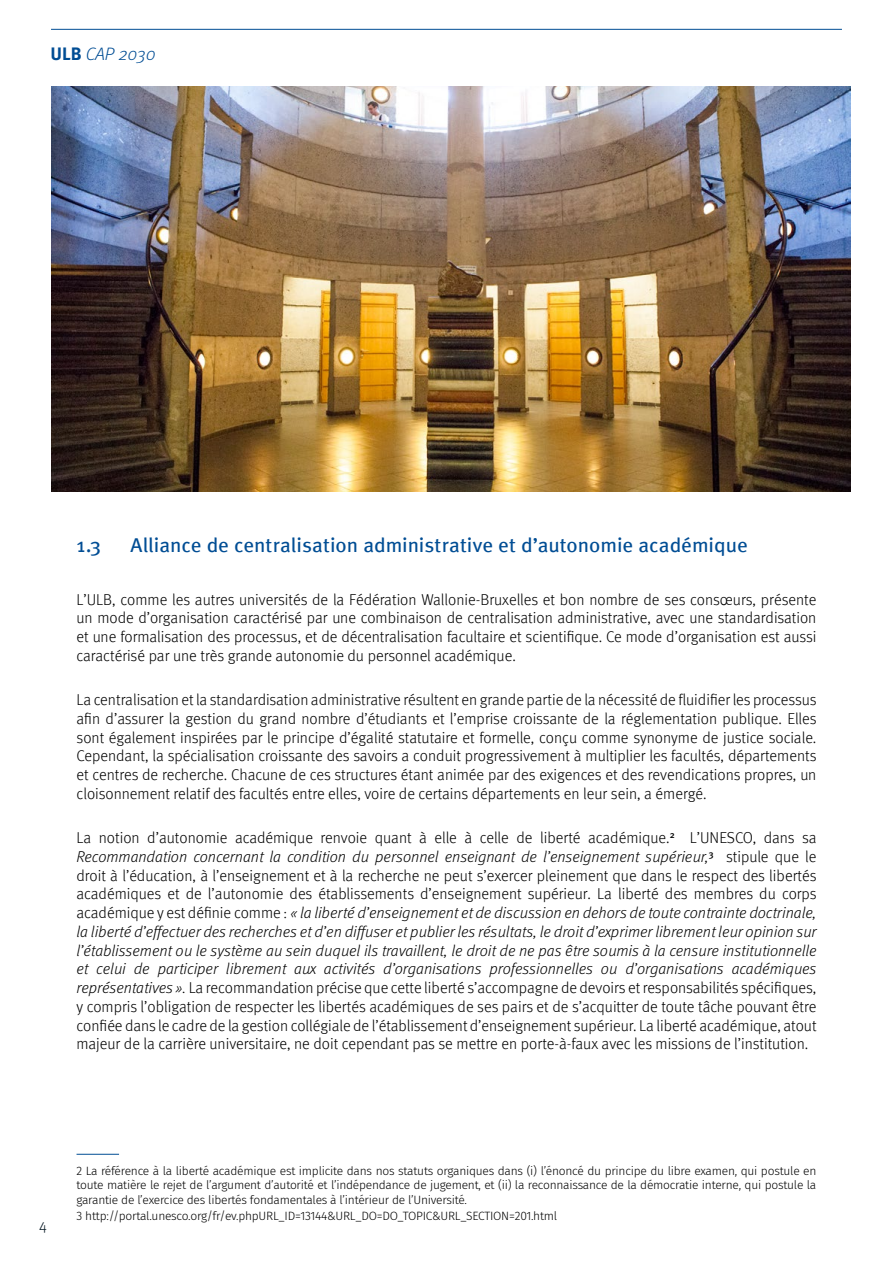
<style>
.page{position:relative;width:893px;height:1263px;background:#fff}
.page>*{position:absolute;margin:0;border:0;box-sizing:border-box;transform-origin:0 0}
.t1{font:19.95px "Meta";color:#004d94;scale:1.05 1}
.t2{font:italic 300 18px "Meta OT";color:#004d94}
.t3{font:300 15.75px/18.8px "Meta";color:#000;text-align:justify}
.t4{font:italic 300 15.75px/18.8px "Meta OT";color:#000;text-align:justify}
.t5{font:300 15px "Meta";color:#00131f}
.t6{font:300 12px/14.2px "Fira Sans";letter-spacing:-.02em;color:#000;text-align:justify}
.s1{font-weight:700;font-style:normal}
.s2{font-family:"Meta";font-style:normal}
.s3{font-family:"Meta OT";font-style:italic}
</style>
<div class="page">
<hr style="left:51px;top:29px;width:791px;height:1px;background:#004d94">
<hr style="left:77px;top:1154px;width:42px;height:1px;background:#004d94">
<img style="left:51px;top:86px;width:799px;height:405px">
<p class="t2" style="left:51px;top:43px;width:107px"><span class="s1">ULB</span> CAP 2030</p>
<p class="t1" style="left:77px;top:533px;width:25px">1.3</p>
<p class="t1" style="left:131px;top:533px;width:589px">Alliance de centralisation administrative et d’autonomie académique</p>
<p class="t3" style="left:77px;top:590px;width:741px">L’ULB, comme les autres universités de la Fédération Wallonie-Bruxelles et bon nombre de ses consœurs, présente un mode d’organisation caractérisé par une combinaison de centralisation administrative, avec une standardisation et une formalisation des processus, et de décentralisation facultaire et scientifique. Ce mode d’organisation est aussi caractérisé par une très grande autonomie du personnel académique.</p>
<p class="t3" style="left:77px;top:690px;width:742px">La centralisation et la standardisation administrative résultent en grande partie de la nécessité de fluidifier les processus afin d’assurer la gestion du grand nombre d’étudiants et l’emprise croissante de la réglementation publique. Elles sont également inspirées par le principe d’égalité statutaire et formelle, conçu comme synonyme de justice sociale.<br>Cependant, la spécialisation croissante des savoirs a conduit progressivement à multiplier les facultés, départements et centres de recherche. Chacune de ces structures étant animée par des exigences et des revendications propres, un cloisonnement relatif des facultés entre elles, voire de certains départements en leur sein, a émergé.</p>
<p class="t3" style="left:77px;top:828px;width:741px">La notion d’autonomie académique renvoie quant à elle à celle de liberté académique.<sup>2</sup> L’UNESCO, dans sa</p>
<p class="t4" style="left:77px;top:847px;width:741px">Recommandation concernant la condition du personnel enseignant de l’enseignement supérieur,<sup>3</sup> <span class="s2">stipule que le</span></p>
<p class="t3" style="left:77px;top:866px;width:742px">droit à l’éducation, à l’enseignement et à la recherche ne peut s’exercer pleinement que dans le respect des libertés académiques et de l’autonomie des établissements d’enseignement supérieur. La liberté des membres du corps</p>
<p class="t4" style="left:77px;top:904px;width:742px"><span class="s2">académique y est définie comme :</span> « la liberté d’enseignement et de discussion en dehors de toute contrainte doctrinale, la liberté d’effectuer des recherches et d’en diffuser et publier les résultats, le droit d’exprimer librement leur opinion sur l’établissement ou le système au sein duquel ils travaillent, le droit de ne pas être soumis à la censure institutionnelle et celui de participer librement aux activités d’organisations professionnelles ou d’organisations académiques</p>
<p class="t3" style="left:77px;top:978px;width:742px"><span class="s3">représentatives ».</span> La recommandation précise que cette liberté s’accompagne de devoirs et responsabilités spécifiques, y compris l’obligation de respecter les libertés académiques de ses pairs et de s’acquitter de toute tâche pouvant être confiée dans le cadre de la gestion collégiale de l’établissement d’enseignement supérieur. La liberté académique, atout majeur de la carrière universitaire, ne doit cependant pas se mettre en porte-à-faux avec les missions de l’institution.</p>
<p class="t5" style="left:39px;top:1216px;width:9px">4</p>
<p class="t6" style="left:77px;top:1164px;width:741px">2 La référence à la liberté académique est implicite dans nos statuts organiques dans (i) l’énoncé du principe du libre examen, qui postule en toute matière le rejet de l’argument d’autorité et l’indépendance de jugement, et (ii) la reconnaissance de la démocratie interne, qui postule la garantie de l’exercice des libertés fondamentales à l’intérieur de l’Université.</p>
<p class="t6" style="left:77px;top:1209px;width:482px">3 http://portal.unesco.org/fr/ev.phpURL_ID=13144&amp;URL_DO=DO_TOPIC&amp;URL_SECTION=201.html</p>
</div>
